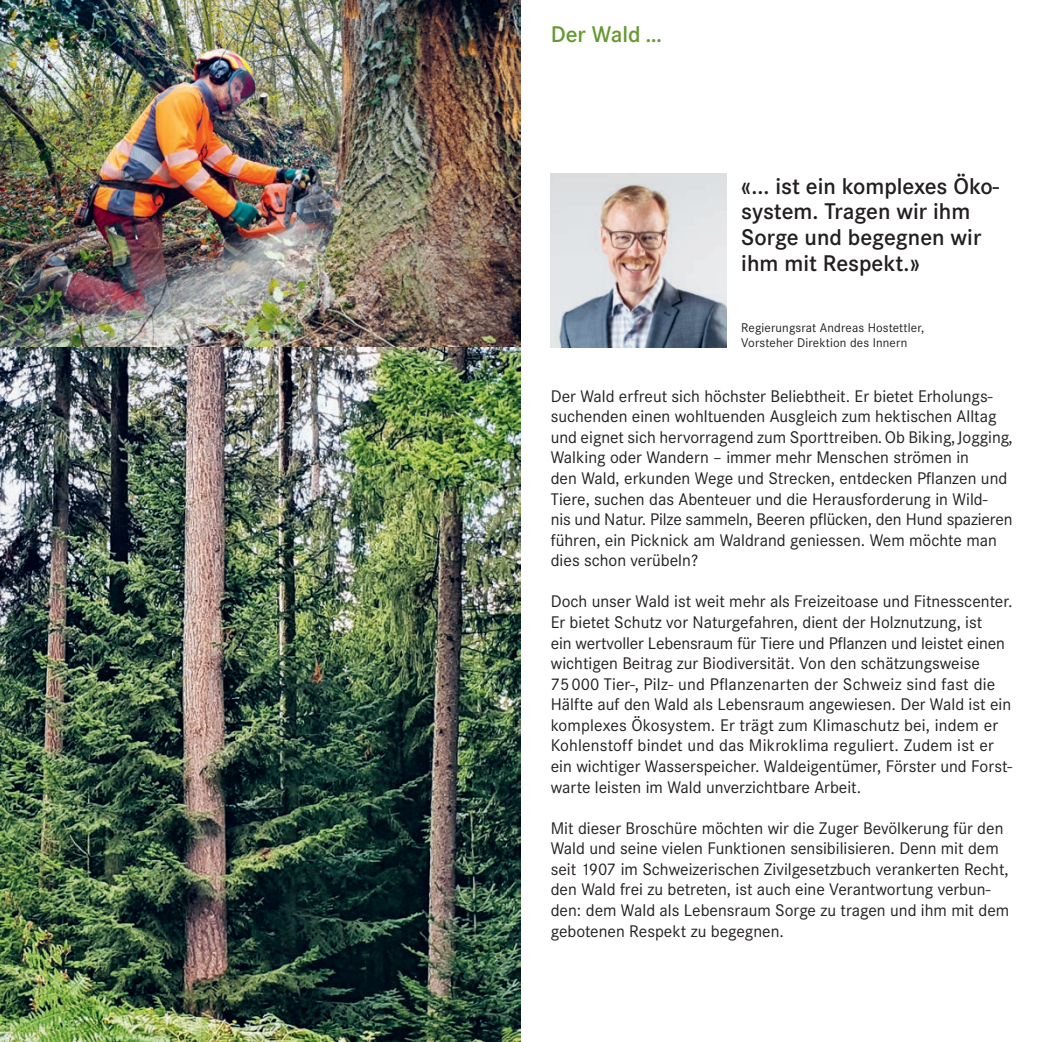
<style>
.page{position:relative;width:1042px;height:1042px;background:#fff}
.page>*{position:absolute;margin:0;border:0;box-sizing:border-box;transform-origin:0 0}
.t1{font:600 23.62px/25.6px "Corporate S";color:#231f20}
.t2{font:600 23.62px "Corporate S";color:#65992f}
.t3{font:17.5px/20.5px "Corporate S";color:#231f20}
.t4{font:13.12px/15.4px "Corporate S";letter-spacing:.01em;color:#231f20}
</style>
<div class="page">
<img style="left:551px;top:174px;width:175px;height:173px">
<img style="left:0;top:0;width:521px;height:347px">
<img style="left:0;top:347px;width:521px;height:695px">
<h1 class="t2" style="left:551px;top:21px;width:113px">Der Wald …</h1>
<h1 class="t1" style="left:741px;top:173px;width:259px">«... ist ein komplexes Öko&shy;system. Tragen wir ihm<br>Sorge und begegnen wir ihm mit Respekt.»</h1>
<p class="t4" style="left:741px;top:320px;width:184px">Regierungsrat Andreas Hostettler,<br>Vorsteher Direktion des Innern</p>
<p class="t3" style="left:551px;top:386px;width:463px">Der Wald erfreut sich höchster Beliebtheit. Er bietet Erholungs&shy;suchenden einen wohltuenden Ausgleich zum hektischen Alltag und eignet sich hervorragend zum Sporttreiben. Ob Biking, Jogging, Walking oder Wandern – immer mehr Menschen strömen in<br>den Wald, erkunden Wege und Strecken, entdecken Pflanzen und Tiere, suchen das Abenteuer und die Herausforderung in Wild-<br>nis und Natur. Pilze sammeln, Beeren pflücken, den Hund spazieren führen, ein Picknick am Waldrand geniessen. Wem möchte man dies schon verübeln?</p>
<p class="t3" style="left:551px;top:591px;width:463px">Doch unser Wald ist weit mehr als Freizeitoase und Fitnesscenter.<br>Er bietet Schutz vor Naturgefahren, dient der Holznutzung, ist<br>ein wertvoller Lebensraum für Tiere und Pflanzen und leistet einen wichtigen Beitrag zur Biodiversität. Von den schätzungsweise 75000 Tier-, Pilz- und Pflanzenarten der Schweiz sind fast die Hälfte auf den Wald als Lebensraum angewiesen. Der Wald ist ein komplexes Ökosystem. Er trägt zum Klimaschutz bei, indem er Kohlenstoff bindet und das Mikroklima reguliert. Zudem ist er ein wichtiger Wasserspeicher. Waldeigentümer, Förster und Forst&shy;warte leisten im Wald unverzichtbare Arbeit.</p>
<p class="t3" style="left:551px;top:818px;width:460px">Mit dieser Broschüre möchten wir die Zuger Bevölkerung für den Wald und seine vielen Funktionen sensibilisieren. Denn mit dem seit 1907 im Schweizerischen Zivilgesetzbuch verankerten Recht, den Wald frei zu betreten, ist auch eine Verantwortung verbun&shy;den: dem Wald als Lebensraum Sorge zu tragen und ihm mit dem gebotenen Respekt zu begegnen.</p>
</div>
